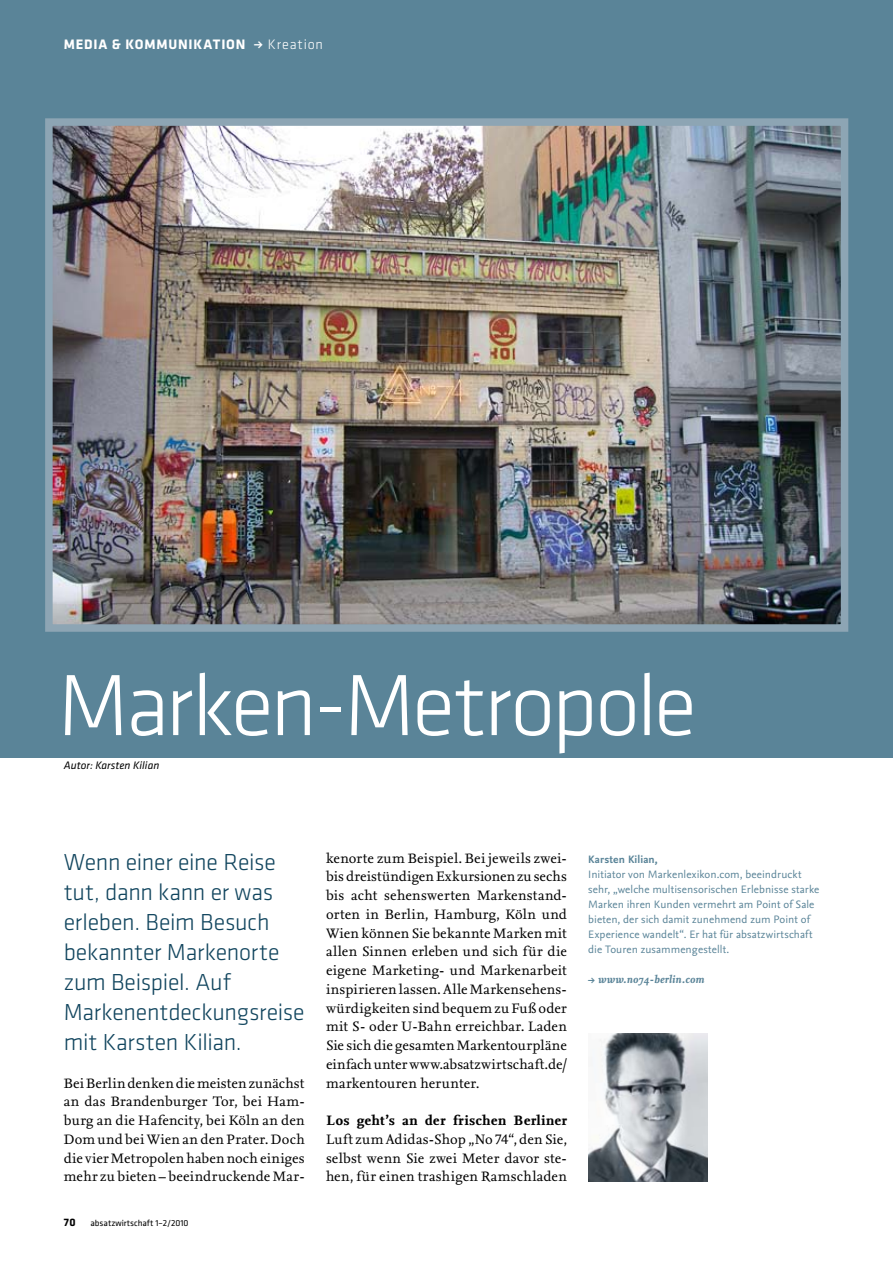
<style>
.page{position:relative;width:893px;height:1263px;background:#fff}
.page>*{position:absolute;margin:0;border:0;box-sizing:border-box;transform-origin:0 0}
.t1{font:300 90px "Klavika";letter-spacing:-.035em;color:#fff}
.t2{font:300 24px/30px "Klavika";letter-spacing:-.01em;color:#11455e}
.t3{font:14.25px/18.8px "Nexus Serif Pro";letter-spacing:.015em;color:#000;text-align:justify}
.t4{font:700 14.25px "Nexus Serif Pro";letter-spacing:.025em;color:#000}
.t5{font:700 14.25px "Klavika";letter-spacing:.055em;color:#fff}
.t6{font:11.25px/15px "Nexus Sans Pro";letter-spacing:.005em;color:#5a8498}
.t7{font:italic 700 11.25px "Nexus Serif Pro";letter-spacing:.02em;color:#5a8498}
.t8{font:italic 11.25px "Klavika";color:#000}
.t9{font:700 11.25px "Nexus Sans Pro";letter-spacing:.015em;color:#5a8498}
.t10{font:700 11.25px "Klavika";color:#000}
.t11{font:9px "Klavika";color:#000}
.s1{font-family:"Nexus Sans Pro"}
.s2{font-weight:300}
</style>
<div class="page">
<div style="left:0;top:0;width:893px;height:758px;background:#5a8498"></div>
<img style="left:54px;top:127px;width:785px;height:496px">
<div style="left:45px;top:118px;width:803px;height:514px;border:8px solid #8da5b4"></div>
<img style="left:588px;top:1034px;width:120px;height:147px">
<p class="t5" style="left:64px;top:36px;width:261px">MEDIA &amp; KOMMUNIKATION <span class="s1">→</span> <span class="s2">Kreation</span></p>
<h1 class="t1" style="left:57px;top:656px;width:641px">Marken-Metropole</h1>
<p class="t8" style="left:64px;top:759px;width:97px">Autor: Karsten Kilian</p>
<h2 class="t2" style="left:64px;top:847px;width:242px">Wenn einer eine Reise tut, dann kann er was erleben. Beim Besuch bekannter Markenorte zum Beispiel. Auf<br>Markenentdeckungsreise mit Karsten Kilian.</h2>
<p class="t3" style="left:64px;top:1073px;width:242px">Bei Berlin denken die meisten zunächst an das Brandenburger Tor, bei Ham&shy;burg an die Hafencity, bei Köln an den Dom und bei Wien an den Prater. Doch die vier Metropolen haben noch einiges mehr zu bieten – beeindruckende Mar-</p>
<p class="t10" style="left:64px;top:1216px;width:13px">70</p>
<p class="t11" style="left:91px;top:1218px;width:100px">absatzwirtschaft 1–2/2010</p>
<p class="t3" style="left:326px;top:848px;width:242px">kenorte zum Beispiel. Bei jeweils zwei&shy;bis dreistündigen Exkursionen zu sechs bis acht sehenswerten Markenstand&shy;orten in Berlin, Hamburg, Köln und Wien können Sie bekannte Marken mit allen Sinnen erleben und sich für die eigene Marketing- und Markenarbeit inspirieren lassen. Alle Markensehens&shy;würdigkeiten sind bequem zu Fuß oder mit S- oder U-Bahn erreichbar. Laden Sie sich die gesamten Markentourpläne einfach unter www.absatzwirtschaft.de/ markentouren herunter.</p>
<p class="t4" style="left:326px;top:1110px;width:243px">Los geht’s an der frischen Berliner</p>
<p class="t3" style="left:326px;top:1129px;width:242px">Luft zum Adidas-Shop „No 74“, den Sie, selbst wenn Sie zwei Meter davor ste&shy;hen, für einen trashigen Ramschladen</p>
<p class="t9" style="left:588px;top:850px;width:71px">Karsten Kilian,</p>
<p class="t6" style="left:588px;top:866px;width:233px">Initiator von Markenlexikon.com, beeindruckt sehr, „welche multisensorischen Erlebnisse starke Marken ihren Kunden vermehrt am Point of Sale bieten, der sich damit zunehmend zum Point of Experience wandelt“. Er hat für absatzwirtschaft die Touren zusammengestellt.</p>
<p class="t7" style="left:588px;top:971px;width:117px">→ www.no74-berlin.com</p>
</div>
